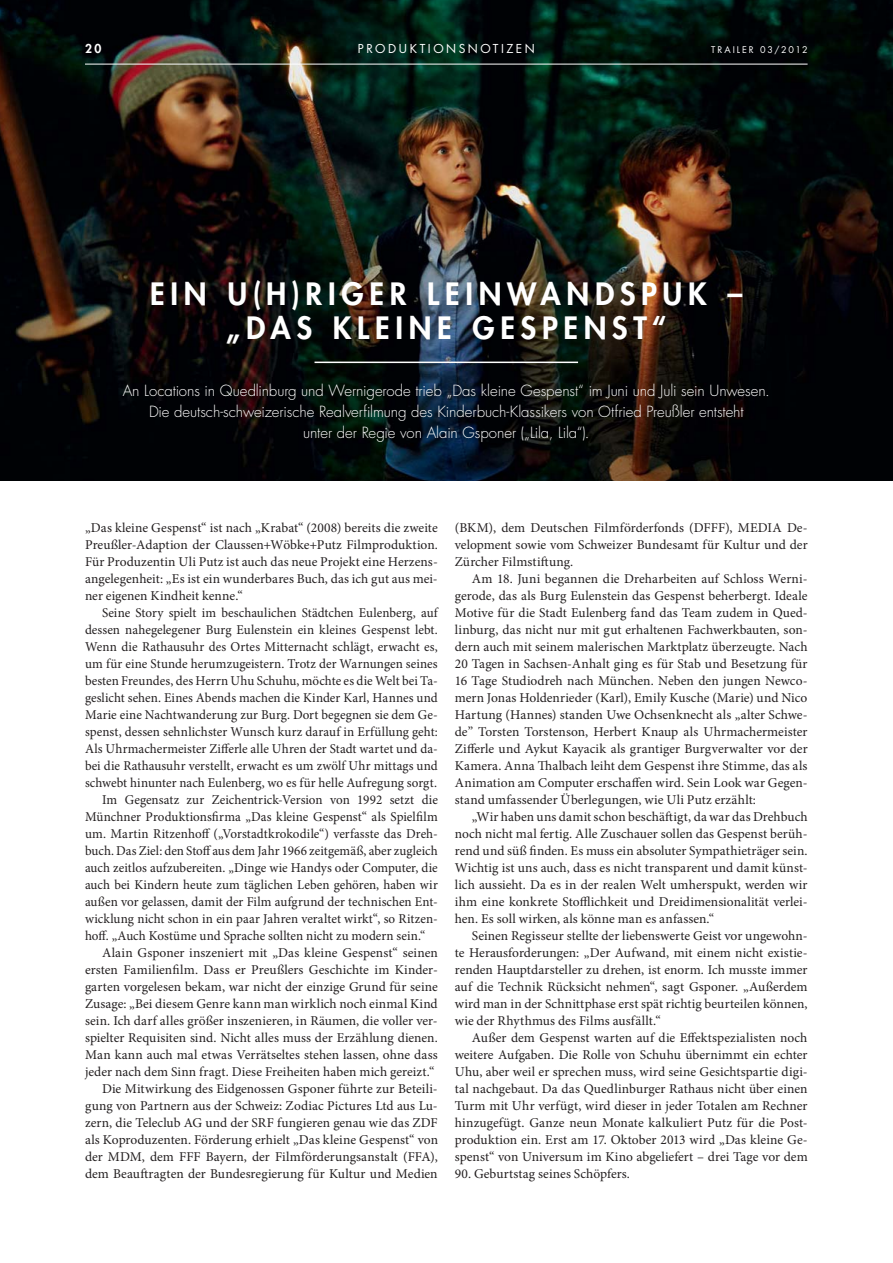
<style>
.page{position:relative;width:893px;height:1263px;background:#fff}
.page>*{position:absolute;margin:0;border:0;box-sizing:border-box;transform-origin:0 0}
.t1{font:800 30px/34px "Futura Std";letter-spacing:.19em;color:#fff;text-align:center}
.t2{font:300 15px/21px "Futura Std";letter-spacing:-.005em;color:#fff;text-align:center}
.t3{font:13.5px/17px "Minion Pro";letter-spacing:.005em;color:#231f20;text-align:justify}
.t4{font:12px "Futura Std";letter-spacing:.21em;color:#fff}
.t5{font:800 12px "Futura Std";color:#fff}
.t6{font:9px "Futura Std";letter-spacing:.215em;color:#fff}
</style>
<div class="page">
<img style="left:0;top:0;width:892px;height:481px">
<hr style="left:85px;top:64px;width:722px;height:1px;background:#fff">
<hr style="left:314px;top:362px;width:264px;height:1px;background:#fff">
<p class="t4" style="left:358px;top:43px;width:178px">PRODUKTIONSNOTIZEN</p>
<p class="t5" style="left:85px;top:43px;width:18px">20</p>
<p class="t6" style="left:711px;top:45px;width:98px">TRAILER 03/2012</p>
<h1 class="t1" style="left:150px;top:279px;width:594px">EIN U(H)RIGER LEINWANDSPUK – „DAS KLEINE GESPENST“</h1>
<p class="t2" style="left:123px;top:381px;width:649px">An Locations in Quedlinburg und Wernigerode trieb „Das kleine Gespenst“ im Juni und Juli sein Unwesen.<br>Die deutsch-schweizerische Realverfilmung des Kinderbuch-Klassikers von Otfried Preußler entsteht<br>unter der Regie von Alain Gsponer („Lila, Lila“).</p>
<p class="t3" style="left:85px;top:520px;width:354px">„Das kleine Gespenst“ ist nach „Krabat“ (2008) bereits die zweite Preußler-Adaption der Claussen+Wöbke+Putz Filmproduktion.<br>Für Produzentin Uli Putz ist auch das neue Projekt eine Herzens&shy;angelegenheit: „Es ist ein wunderbares Buch, das ich gut aus mei&shy;ner eigenen Kindheit kenne.“</p>
<p class="t3" style="left:102px;top:605px;width:337px">Seine Story spielt im beschaulichen Städtchen Eulenberg, auf</p>
<p class="t3" style="left:85px;top:622px;width:354px">dessen nahegelegener Burg Eulenstein ein kleines Gespenst lebt.</p>
<p class="t3" style="left:85px;top:639px;width:354px">Wenn die Rathausuhr des Ortes Mitternacht schlägt, erwacht es,</p>
<p class="t3" style="left:85px;top:656px;width:354px">um für eine Stunde herumzugeistern. Trotz der Warnungen seines</p>
<p class="t3" style="left:85px;top:673px;width:354px">besten Freundes, des Herrn Uhu Schuhu, möchte es die Welt bei Ta-</p>
<p class="t3" style="left:85px;top:690px;width:354px">geslicht sehen. Eines Abends machen die Kinder Karl, Hannes und</p>
<p class="t3" style="left:85px;top:707px;width:354px">Marie eine Nachtwanderung zur Burg. Dort begegnen sie dem Ge-</p>
<p class="t3" style="left:85px;top:724px;width:354px">spenst, dessen sehnlichster Wunsch kurz darauf in Erfüllung geht:</p>
<p class="t3" style="left:85px;top:741px;width:354px">Als Uhrmachermeister Zifferle alle Uhren der Stadt wartet und da-</p>
<p class="t3" style="left:85px;top:758px;width:354px">bei die Rathausuhr verstellt, erwacht es um zwölf Uhr mittags und</p>
<p class="t3" style="left:85px;top:775px;width:353px">schwebt hinunter nach Eulenberg, wo es für helle Aufregung sorgt.</p>
<p class="t3" style="left:102px;top:792px;width:337px">Im Gegensatz zur Zeichentrick-Version von 1992 setzt die</p>
<p class="t3" style="left:85px;top:809px;width:354px">Münchner Produktionsfirma „Das kleine Gespenst“ als Spielfilm</p>
<p class="t3" style="left:85px;top:826px;width:354px">um. Martin Ritzenhoff („Vorstadtkrokodile“) verfasste das Dreh-</p>
<p class="t3" style="left:85px;top:843px;width:354px">buch. Das Ziel: den Stoff aus dem Jahr 1966 zeitgemäß, aber zugleich</p>
<p class="t3" style="left:85px;top:860px;width:354px">auch zeitlos aufzubereiten. „Dinge wie Handys oder Computer, die</p>
<p class="t3" style="left:85px;top:877px;width:354px">auch bei Kindern heute zum täglichen Leben gehören, haben wir</p>
<p class="t3" style="left:85px;top:894px;width:354px">außen vor gelassen, damit der Film aufgrund der technischen Ent-</p>
<p class="t3" style="left:85px;top:911px;width:354px">wicklung nicht schon in ein paar Jahren veraltet wirkt“, so Ritzen-</p>
<p class="t3" style="left:85px;top:928px;width:342px">hoff. „Auch Kostüme und Sprache sollten nicht zu modern sein.“</p>
<p class="t3" style="left:102px;top:945px;width:337px">Alain Gsponer inszeniert mit „Das kleine Gespenst“ seinen</p>
<p class="t3" style="left:85px;top:962px;width:354px">ersten Familienfilm. Dass er Preußlers Geschichte im Kinder-</p>
<p class="t3" style="left:85px;top:979px;width:354px">garten vorgelesen bekam, war nicht der einzige Grund für seine</p>
<p class="t3" style="left:85px;top:996px;width:354px">Zusage: „Bei diesem Genre kann man wirklich noch einmal Kind</p>
<p class="t3" style="left:85px;top:1013px;width:354px">sein. Ich darf alles größer inszenieren, in Räumen, die voller ver-</p>
<p class="t3" style="left:85px;top:1030px;width:354px">spielter Requisiten sind. Nicht alles muss der Erzählung dienen.</p>
<p class="t3" style="left:85px;top:1047px;width:354px">Man kann auch mal etwas Verrätseltes stehen lassen, ohne dass</p>
<p class="t3" style="left:85px;top:1064px;width:351px">jeder nach dem Sinn fragt. Diese Freiheiten haben mich gereizt.“</p>
<p class="t3" style="left:102px;top:1081px;width:337px">Die Mitwirkung des Eidgenossen Gsponer führte zur Beteili-</p>
<p class="t3" style="left:85px;top:1098px;width:354px">gung von Partnern aus der Schweiz: Zodiac Pictures Ltd aus Lu-</p>
<p class="t3" style="left:85px;top:1115px;width:354px">zern, die Teleclub AG und der SRF fungieren genau wie das ZDF</p>
<p class="t3" style="left:85px;top:1132px;width:355px">als Koproduzenten. Förderung erhielt „Das kleine Gespenst“ von</p>
<p class="t3" style="left:85px;top:1149px;width:354px">der MDM, dem FFF Bayern, der Filmförderungsanstalt (FFA),</p>
<p class="t3" style="left:85px;top:1166px;width:354px">dem Beauftragten der Bundesregierung für Kultur und Medien</p>
<p class="t3" style="left:455px;top:520px;width:354px">(BKM), dem Deutschen Filmförderfonds (DFFF), MEDIA De&shy;velopment sowie vom Schweizer Bundesamt für Kultur und der Zürcher Filmstiftung.</p>
<p class="t3" style="left:455px;top:571px;width:354px;text-indent:17px">Am 18. Juni begannen die Dreharbeiten auf Schloss Werni&shy;gerode, das als Burg Eulenstein das Gespenst beherbergt. Ideale Motive für die Stadt Eulenberg fand das Team zudem in Qued&shy;linburg, das nicht nur mit gut erhaltenen Fachwerkbauten, son&shy;dern auch mit seinem malerischen Marktplatz überzeugte. Nach 20 Tagen in Sachsen-Anhalt ging es für Stab und Besetzung für 16 Tage Studiodreh nach München. Neben den jungen Newco&shy;mern Jonas Holdenrieder (Karl), Emily Kusche (Marie) und Nico Hartung (Hannes) standen Uwe Ochsenknecht als „alter Schwe&shy;de” Torsten Torstenson, Herbert Knaup als Uhrmachermeister Zifferle und Aykut Kayacik als grantiger Burgverwalter vor der Kamera. Anna Thalbach leiht dem Gespenst ihre Stimme, das als Animation am Computer erschaffen wird. Sein Look war Gegen&shy;stand umfassender Überlegungen, wie Uli Putz erzählt:</p>
<p class="t3" style="left:455px;top:809px;width:354px;text-indent:17px">„Wir haben uns damit schon beschäftigt, da war das Drehbuch noch nicht mal fertig. Alle Zuschauer sollen das Gespenst berüh&shy;rend und süß finden. Es muss ein absoluter Sympathieträger sein.<br>Wichtig ist uns auch, dass es nicht transparent und damit künst&shy;lich aussieht. Da es in der realen Welt umherspukt, werden wir ihm eine konkrete Stofflichkeit und Dreidimensionalität verlei&shy;hen. Es soll wirken, als könne man es anfassen.“</p>
<p class="t3" style="left:455px;top:928px;width:354px;text-indent:17px">Seinen Regisseur stellte der liebenswerte Geist vor ungewohn&shy;te Herausforderungen: „Der Aufwand, mit einem nicht existie&shy;renden Hauptdarsteller zu drehen, ist enorm. Ich musste immer auf die Technik Rücksicht nehmen“, sagt Gsponer. „Außerdem wird man in der Schnittphase erst spät richtig beurteilen können, wie der Rhythmus des Films ausfällt.“</p>
<p class="t3" style="left:455px;top:1030px;width:354px;text-indent:17px">Außer dem Gespenst warten auf die Effektspezialisten noch weitere Aufgaben. Die Rolle von Schuhu übernimmt ein echter Uhu, aber weil er sprechen muss, wird seine Gesichtspartie digi&shy;tal nachgebaut. Da das Quedlinburger Rathaus nicht über einen Turm mit Uhr verfügt, wird dieser in jeder Totalen am Rechner hinzugefügt. Ganze neun Monate kalkuliert Putz für die Post&shy;produktion ein. Erst am 17. Oktober 2013 wird „Das kleine Ge&shy;spenst“ von Universum im Kino abgeliefert – drei Tage vor dem</p>
<p class="t3" style="left:455px;top:1166px;width:177px">90. Geburtstag seines Schöpfers.</p>
</div>
